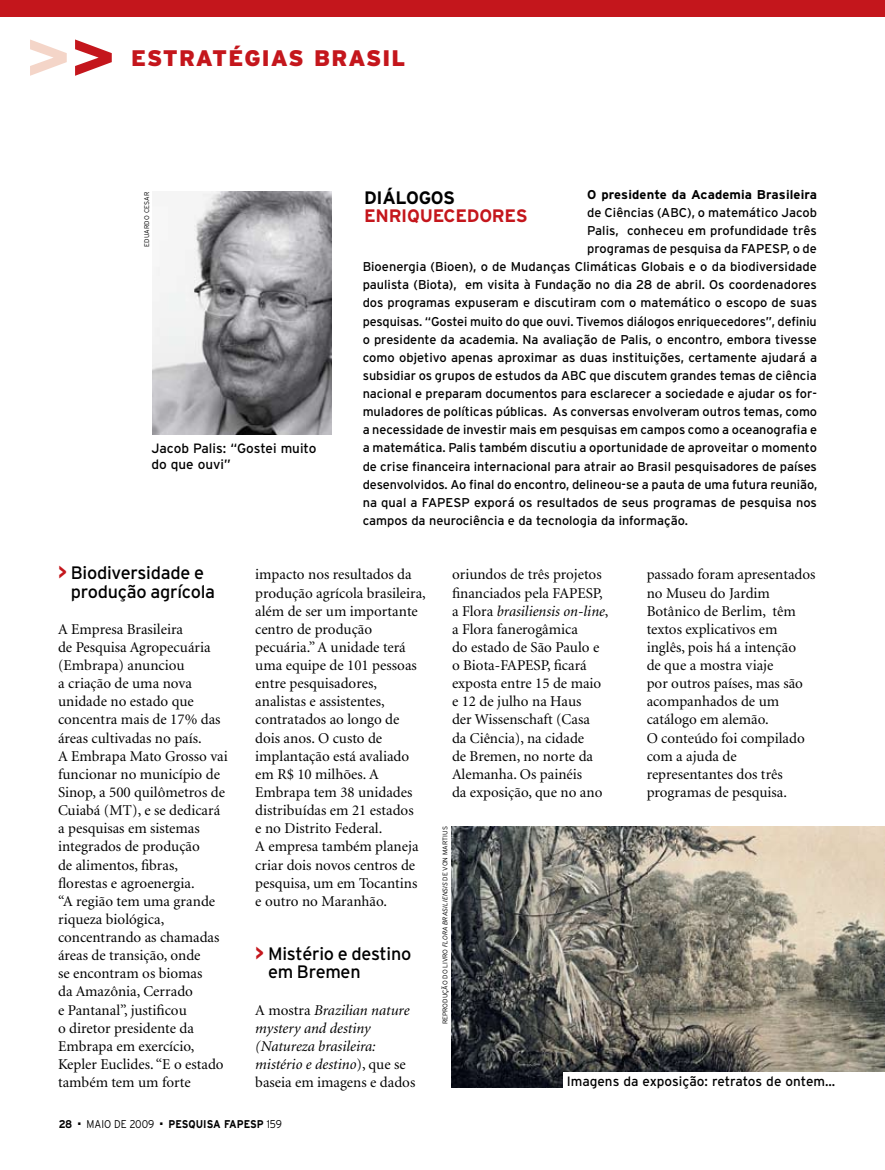
<style>
.page{position:relative;width:885px;height:1170px;background:#fff}
.page>*{position:absolute;margin:0;border:0;box-sizing:border-box;transform-origin:0 0}
.t1{font:600 75px "Franklin Gothic";color:#f4d5c8}
.t2{font:900 22.5px "Interstate";letter-spacing:.05em;color:#c4161c}
.t3{font:18px/18.1px "Interstate";letter-spacing:-.015em;color:#000}
.t4{font:700 18px "Interstate";letter-spacing:-.015em;color:#c4161c}
.t5{font:700 18px "Interstate";letter-spacing:-.015em;color:#000}
.t6{font:15px/18.1px "Minion";color:#000}
.t7{font:italic 15px/18.1px "Minion";color:#000}
.t8{font:13.5px/15.8px "Interstate";color:#000}
.t9{font:12.75px "Interstate";color:#000}
.t10{font:700 12.75px "Interstate";letter-spacing:.01em;color:#000}
.t11{font:700 11.25px "Interstate";color:#000;scale:.9 1}
.t12{font:300 11.25px "Interstate";color:#000;scale:.9 1}
.t13{font:300 6.75px "Interstate";color:#000}
.s1{color:#c4161c}
.s2{font-weight:700;font-size:20.25px;color:#c4161c}
.s3{font-style:normal}
.s4{font-weight:300}
.s5{font-style:italic}
</style>
<div class="page">
<div style="left:0;top:0;width:884px;height:17px;background:#c4161c"></div>
<img style="left:153px;top:191px;width:178px;height:243px">
<img style="left:451px;top:826px;width:433px;height:260px">
<div style="left:563px;top:1071px;width:321px;height:19px;background:#fff"></div>
<h1 class="t1" style="left:26px;top:9px;width:92px">&gt;<span class="s1">&gt;</span></h1>
<h2 class="t2" style="left:131px;top:45px;width:276px">ESTRATÉGIAS BRASIL</h2>
<p class="t5" style="left:364px;top:187px;width:79px">Diálogos</p>
<p class="t4" style="left:364px;top:205px;width:49px">enrique</p>
<p class="t4" style="left:443px;top:205px;width:73px">cedores</p>
<p class="t13" style="left:143px;top:247px;width:57px;rotate:-90deg">EDUARDO CESAR</p>
<p class="t10" style="left:587px;top:187px;width:231px">O presidente da Academia Brasileira</p>
<p class="t9" style="left:587px;top:205px;width:231px">de Ciências (ABC), o matemático Jacob</p>
<p class="t9" style="left:587px;top:223px;width:231px">Palis, conheceu em profundidade três</p>
<p class="t9" style="left:587px;top:241px;width:231px">programas de pesquisa da FAPESP, o de</p>
<p class="t9" style="left:362px;top:259px;width:455px">Bioenergia (Bioen), o de Mudanças Climáticas Globais e o da biodiversidade</p>
<p class="t9" style="left:362px;top:278px;width:455px">paulista (Biota), em visita à Fundação no dia 28 de abril. Os coordenadores</p>
<p class="t9" style="left:362px;top:296px;width:456px">dos programas expuseram e discutiram com o matemático o escopo de suas</p>
<p class="t9" style="left:362px;top:314px;width:455px">pesquisas. “Gostei muito do que ouvi. Tivemos diálogos enriquecedores”, definiu</p>
<p class="t9" style="left:362px;top:332px;width:456px">o presidente da academia. Na avaliação de Palis, o encontro, embora tivesse</p>
<p class="t9" style="left:362px;top:350px;width:456px">como objetivo apenas aproximar as duas instituições, certamente ajudará a</p>
<p class="t9" style="left:362px;top:368px;width:455px">subsidiar os grupos de estudos da ABC que discutem grandes temas de ciência</p>
<p class="t9" style="left:362px;top:386px;width:456px">nacional e preparam documentos para esclarecer a sociedade e ajudar os for-</p>
<p class="t9" style="left:362px;top:404px;width:456px">muladores de políticas públicas. As conversas envolveram outros temas, como</p>
<p class="t9" style="left:362px;top:422px;width:456px">a necessidade de investir mais em pesquisas em campos como a oceanografia e</p>
<p class="t9" style="left:362px;top:441px;width:456px">a matemática. Palis também discutiu a oportunidade de aproveitar o momento</p>
<p class="t9" style="left:362px;top:459px;width:456px">de crise financeira internacional para atrair ao Brasil pesquisadores de países</p>
<p class="t9" style="left:362px;top:477px;width:456px">desenvolvidos. Ao final do encontro, delineou-se a pauta de uma futura reunião,</p>
<p class="t9" style="left:362px;top:495px;width:456px">na qual a FAPESP exporá os resultados de seus programas de pesquisa nos</p>
<p class="t9" style="left:362px;top:513px;width:327px">campos da neurociência e da tecnologia da informação.</p>
<p class="t8" style="left:151px;top:440px;width:166px">Jacob Palis: “Gostei muito do que ouvi”</p>
<p class="t3" style="left:71px;top:564px;width:146px;text-indent:-13px"><span class="s2">&gt;</span> Biodiversidade e produção agrícola</p>
<p class="t6" style="left:58px;top:620px;width:171px">A Empresa Brasileira<br>de Pesquisa Agropecuária (Embrapa) anunciou<br>a criação de uma nova unidade no estado que concentra mais de 17% das áreas cultivadas no país.<br>A Embrapa Mato Grosso vai funcionar no município de<br>Sinop, a 500 quilômetros de<br>Cuiabá (MT), e se dedicará a pesquisas em sistemas integrados de produção<br>de alimentos, fibras, florestas e agroenergia.<br>“A região tem uma grande riqueza biológica, concentrando as chamadas áreas de transição, onde<br>se encontram os biomas<br>da Amazônia, Cerrado<br>e Pantanal”, justificou<br>o diretor presidente da<br>Embrapa em exercício,<br>Kepler Euclides. “E o estado também tem um forte</p>
<p class="t6" style="left:255px;top:566px;width:172px">impacto nos resultados da produção agrícola brasileira, além de ser um importante centro de produção pecuária.” A unidade terá uma equipe de 101 pessoas entre pesquisadores, analistas e assistentes, contratados ao longo de dois anos. O custo de implantação está avaliado em R$ 10 milhões. A<br>Embrapa tem 38 unidades distribuídas em 21 estados<br>e no Distrito Federal.<br>A empresa também planeja criar dois novos centros de pesquisa, um em Tocantins e outro no Maranhão.</p>
<p class="t3" style="left:268px;top:944px;width:145px;text-indent:-13px"><span class="s2">&gt;</span> Mistério e destino em Bremen</p>
<p class="t7" style="left:255px;top:1001px;width:162px"><span class="s3">A mostra</span> Brazilian nature mystery and destiny (Natureza brasileira: mistério e destino<span class="s3">), que se baseia em imagens e dados</span></p>
<p class="t11" style="left:59px;top:1117px;width:17px">28</p>
<p class="t12" style="left:78px;top:1117px;width:86px">■ MAIO DE 2009</p>
<p class="t11" style="left:160px;top:1117px;width:137px">■ PESQUISA FAPESP <span class="s4">159</span></p>
<p class="t6" style="left:452px;top:566px;width:158px">oriundos de três projetos financiados pela FAPESP, a Flora <span class="s5">brasiliensis on-line</span>, a Flora fanerogâmica<br>do estado de São Paulo e o Biota-FAPESP, ficará exposta entre 15 de maio e 12 de julho na Haus<br>der Wissenschaft (Casa<br>da Ciência), na cidade<br>de Bremen, no norte da<br>Alemanha. Os painéis<br>da exposição, que no ano</p>
<p class="t6" style="left:646px;top:566px;width:170px">passado foram apresentados no Museu do Jardim<br>Botânico de Berlim, têm textos explicativos em inglês, pois há a intenção<br>de que a mostra viaje<br>por outros países, mas são acompanhados de um catálogo em alemão.<br>O conteúdo foi compilado com a ajuda de representantes dos três programas de pesquisa.</p>
<p class="t13" style="left:441px;top:1024px;width:200px;rotate:-90deg">REPRODU ÇÃO DO LIVRO <span class="s5">flora brasiliensis</span> DE VON MARTIU S</p>
<p class="t8" style="left:566px;top:1072px;width:270px">Imagens da exposição: retratos de ontem...</p>
</div>
